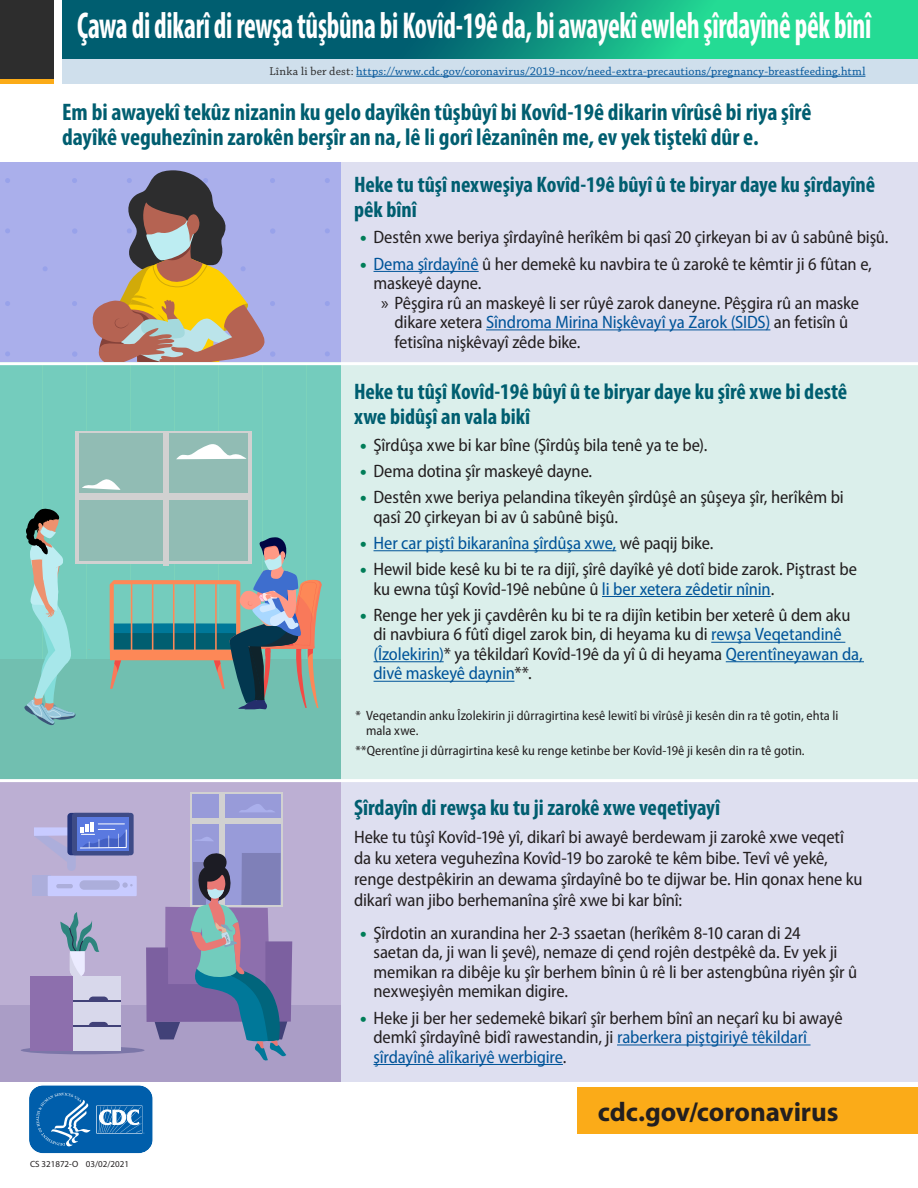
<style>
.page{position:relative;width:918px;height:1188px;background:#fff}
.page>*{position:absolute;margin:0;border:0;box-sizing:border-box;transform-origin:0 0}
.t1{font:700 condensed 37.5px "Myriad Pro";letter-spacing:-.01em;color:#fff;scale:.75 1}
.t2{font:700 27px "Myriad Pro";letter-spacing:-.005em;color:#231f20}
.t3{font:700 condensed 24px/25.5px "Myriad Pro";color:#005e70}
.t4{font:700 condensed 22.5px/25.5px "Myriad Pro";color:#005e70}
.t5{font:semi-condensed 18px/19.5px "Myriad Pro";letter-spacing:-.01em;color:#231f20}
.t6{font:semi-condensed 18px "Myriad Pro";letter-spacing:-.01em;color:#005499}
.t7{font:semi-condensed 13.5px/15px "Myriad Pro";letter-spacing:.005em;color:#231f20}
.t8{font:12px "Chaparral Pro";letter-spacing:.015em;color:#005499}
.t9{font:9px "Myriad Pro";color:#231f20}
.s1{color:#2d2d2d}
.s2{font-weight:900;font-stretch:normal;color:#007d58}
.s3{color:#005499}
.s4{font-stretch:normal}
.s5{color:#231f20}
</style>
<div class="page">
<div style="left:62px;top:57px;width:856px;height:27px;background:#cfdfec"></div>
<div style="left:330px;top:362px;width:588px;height:419px;background:#dbefeb"></div>
<div style="left:323px;top:782px;width:595px;height:300px;background:#dedff0"></div>
<div style="left:330px;top:162px;width:588px;height:202px;background:#dedff0"></div>
<svg style="left:62px;top:0;width:856px;height:58px;background:#0e907e"></svg>
<hr style="left:356px;top:76px;width:509px;height:1px;background:#005499">
<hr style="left:374px;top:271px;width:105px;height:1px;background:#005499">
<hr style="left:486px;top:329px;width:284px;height:1px;background:#005499">
<hr style="left:374px;top:550px;width:242px;height:1px;background:#005499">
<hr style="left:602px;top:596px;width:169px;height:1px;background:#005499">
<hr style="left:711px;top:642px;width:134px;height:1px;background:#005499">
<hr style="left:374px;top:661px;width:70px;height:1px;background:#005499">
<hr style="left:726px;top:661px;width:138px;height:1px;background:#005499">
<hr style="left:374px;top:681px;width:140px;height:1px;background:#005499">
<hr style="left:617px;top:1045px;width:194px;height:1px;background:#005499">
<hr style="left:374px;top:1064px;width:189px;height:1px;background:#005499">
<div style="left:0;top:79px;width:54px;height:5px;background:#fbab18"></div>
<div style="left:0;top:0;width:54px;height:79px;background:#2d2d2d"></div>
<div style="left:0;top:162px;width:340px;height:270px;background:#aaafeb"></div>
<svg style="left:92px;top:170px;width:173px;height:192px"></svg>
<div style="left:0;top:362px;width:340px;height:420px;background:#74ccbd"></div>
<svg style="left:75px;top:431px;width:177px;height:132px"></svg>
<div style="left:79px;top:434px;width:169px;height:127px;background:#91bcb4"></div>
<div style="left:75px;top:493px;width:173px;height:6px;background:#d1d1d1"></div>
<div style="left:163px;top:431px;width:6px;height:134px;background:#d1d1d1"></div>
<svg style="left:176px;top:444px;width:70px;height:15px"></svg>
<svg style="left:82px;top:479px;width:38px;height:11px"></svg>
<div style="left:0;top:659px;width:340px;height:123px;background:#71bfb0"></div>
<svg style="left:24px;top:508px;width:52px;height:217px"></svg>
<svg style="left:88px;top:537px;width:234px;height:172px"></svg>
<div style="left:0;top:782px;width:340px;height:300px;background:#bcafd3"></div>
<svg style="left:190px;top:792px;width:93px;height:60px"></svg>
<div style="left:193px;top:795px;width:88px;height:110px;background:#989bd9"></div>
<div style="left:190px;top:818px;width:91px;height:6px;background:#d1d1d1"></div>
<div style="left:219px;top:792px;width:6px;height:116px;background:#d1d1d1"></div>
<div style="left:67px;top:845px;width:9px;height:26px;background:#acaedb;border-radius:4px"></div>
<div style="left:72px;top:813px;width:62px;height:42px;background:#3e4b87;border-radius:3px"></div>
<svg style="left:239px;top:804px;width:35px;height:8px"></svg>
<svg style="left:195px;top:837px;width:18px;height:4px"></svg>
<div style="left:0;top:1005px;width:340px;height:77px;background:#aa9dc6"></div>
<svg style="left:21px;top:1046px;width:124px;height:8px"></svg>
<svg style="left:34px;top:813px;width:95px;height:48px"></svg>
<svg style="left:60px;top:912px;width:39px;height:64px"></svg>
<div style="left:73px;top:976px;width:48px;height:74px;background:#d8d8eb"></div>
<div style="left:30px;top:976px;width:43px;height:74px;background:#8d6fad"></div>
<hr style="left:73px;top:1000px;width:48px;height:2px;background:#414178">
<hr style="left:73px;top:1025px;width:48px;height:2px;background:#414178">
<svg style="left:89px;top:997px;width:19px;height:3px"></svg>
<svg style="left:89px;top:1022px;width:19px;height:3px"></svg>
<div style="left:32px;top:876px;width:19px;height:20px;background:#acaedb"></div>
<div style="left:48px;top:876px;width:89px;height:20px;background:#c8cbff"></div>
<div style="left:79px;top:880px;width:41px;height:10px;background:#acaedb;border-radius:5px"></div>
<svg style="left:122px;top:882px;width:11px;height:6px"></svg>
<hr style="left:56px;top:884px;width:17px;height:4px;background:#acaedb;border-radius:2px">
<svg style="left:146px;top:852px;width:146px;height:209px"></svg>
<hr style="left:0;top:362px;width:918px;height:3px;background:#fff">
<hr style="left:0;top:779px;width:918px;height:3px;background:#fff">
<div style="left:578px;top:1088px;width:340px;height:46px;background:#fbab18"></div>
<svg style="left:29px;top:1085px;width:124px;height:69px;background:#2575b7"></svg>
<h1 class="t1" style="left:77px;top:2px;width:1060px">Çawa di dikarî di rewşa tûşbûna bi Kovîd-19ê da, bi awayekî ewleh şîrdayînê pêk bînî</h1>
<p class="t8" style="left:269px;top:65px;width:598px"><span class="s1">Lînka li ber dest:</span> https://www.cdc.gov/coronavirus/2019-ncov/need-extra-precautions/pregnancy-breastfeeding.html</p>
<h3 class="t3" style="left:62px;top:99px;width:751px">Em bi awayekî tekûz nizanin ku gelo dayîkên tûşbûyî bi Kovîd-19ê dikarin vîrûsê bi riya şîrê dayîkê veguhezînin zarokên berşîr an na, lê li gorî lêzanînên me, ev yek tiştekî dûr e.</h3>
<p class="t4" style="left:354px;top:171px;width:523px">Heke tu tûşî nexweşiya Kovîd-19ê bûyî û te biryar daye ku şîrdayînê pêk bînî</p>
<p class="t5" style="left:360px;top:227px;width:530px"><span class="s2">•</span> Destên xwe beriya şîrdayînê herîkêm bi qasî 20 çirkeyan bi av û sabûnê bişû.</p>
<p class="t5" style="left:360px;top:254px;width:513px"><span class="s2">•</span> <span class="s3">Dema şîrdayînê</span> û her demekê ku navbira te û zarokê te kêmtir ji 6 fûtan e,</p>
<p class="t5" style="left:374px;top:273px;width:110px">maskeyê dayne.</p>
<p class="t5" style="left:381px;top:293px;width:479px"><span class="s4">»</span> Pêşgira rû an maskeyê li ser rûyê zarok daneyne. Pêşgira rû an maske</p>
<p class="t6" style="left:395px;top:311px;width:455px"><span class="s5">dikare xetera</span> Sîndroma Mirina Nişkêvayî ya Zarok (SIDS) <span class="s5">an fetisîn û</span></p>
<p class="t5" style="left:395px;top:332px;width:188px">fetisîna nişkêvayî zêde bike.</p>
<p class="t4" style="left:354px;top:378px;width:495px">Heke tu tûşî Kovîd-19ê bûyî û te biryar daye ku şîrê xwe bi destê xwe bidûşî an vala bikî</p>
<p class="t5" style="left:360px;top:435px;width:349px"><span class="s2">•</span> Şîrdûşa xwe bi kar bîne (Şîrdûş bila tenê ya te be).</p>
<p class="t5" style="left:360px;top:461px;width:234px"><span class="s2">•</span> Dema dotina şîr maskeyê dayne.</p>
<p class="t5" style="left:374px;top:487px;width:472px;text-indent:-14px"><span class="s2">•</span> Destên xwe beriya pelandina tîkeyên şîrdûşê an şûşeya şîr, herîkêm bi qasî 20 çirkeyan bi av û sabûnê bişû.</p>
<p class="t6" style="left:360px;top:532px;width:355px"><span class="s2">•</span> Her car piştî bikaranîna şîrdûşa xwe, <span class="s5">wê paqij bike.</span></p>
<p class="t5" style="left:374px;top:559px;width:485px;text-indent:-14px"><span class="s2">•</span> Hewil bide kesê ku bi te ra dijî, şîrê dayîkê yê dotî bide zarok. Piştrast be ku ewna tûşî Kovîd-19ê nebûne û <span class="s3">li ber xetera zêdetir nînin</span>.</p>
<p class="t5" style="left:374px;top:605px;width:491px;text-indent:-14px"><span class="s2">•</span> Renge her yek ji çavdêrên ku bi te ra dijîn ketibin ber xeterê û dem aku di navbiura 6 fûtî digel zarok bin, di heyama ku di <span class="s3">rewşa Veqetandinê (Îzolekirin)</span>* ya têkildarî Kovîd-19ê da yî û di heyama <span class="s3">Qerentîneyawan da, divê maskeyê daynin</span>**.</p>
<p class="t7" style="left:366px;top:708px;width:474px;text-indent:-11px">* Veqetandin anku Îzolekirin ji dûrragirtina kesê lewitî bi vîrûsê ji kesên din ra tê gotin, ehta li mala xwe.</p>
<p class="t7" style="left:356px;top:743px;width:451px">**Qerentîne ji dûrragirtina kesê ku renge ketinbe ber Kovîd-19ê ji kesên din ra tê gotin.</p>
<p class="t9" style="left:30px;top:1158px;width:101px">CS 321872-O 03/02/2021</p>
<p class="t4" style="left:354px;top:794px;width:368px">Şîrdayîn di rewşa ku tu ji zarokê xwe veqetiyayî</p>
<p class="t5" style="left:354px;top:826px;width:510px;line-height:21px">Heke tu tûşî Kovîd-19ê yî, dikarî bi awayê berdewam ji zarokê xwe veqetî da ku xetera veguhezîna Kovîd-19 bo zarokê te kêm bibe. Tevî vê yekê, renge destpêkirin an dewama şîrdayînê bo te dijwar be. Hin qonax hene ku dikarî wan jibo berhemanîna şîrê xwe bi kar bînî:</p>
<p class="t5" style="left:374px;top:923px;width:485px;text-indent:-14px"><span class="s2">•</span> Şîrdotin an xurandina her 2-3 ssaetan (herîkêm 8-10 caran di 24<br>saetan da, ji wan li şevê), nemaze di çend rojên destpêkê da. Ev yek ji memikan ra dibêje ku şîr berhem bînin û rê li ber astengbûna riyên şîr û nexweşiyên memikan digire.</p>
<p class="t5" style="left:374px;top:1008px;width:471px;text-indent:-14px"><span class="s2">•</span> Heke ji ber her sedemekê bikarî şîr berhem bînî an neçarî ku bi awayê demkî şîrdayînê bidî rawestandin, ji <span class="s3">raberkera piştgiriyê têkildarî şîrdayînê alîkariyê werbigire</span>.</p>
<h2 class="t2" style="left:598px;top:1095px;width:242px">cdc.gov/coronavirus</h2>
</div>
